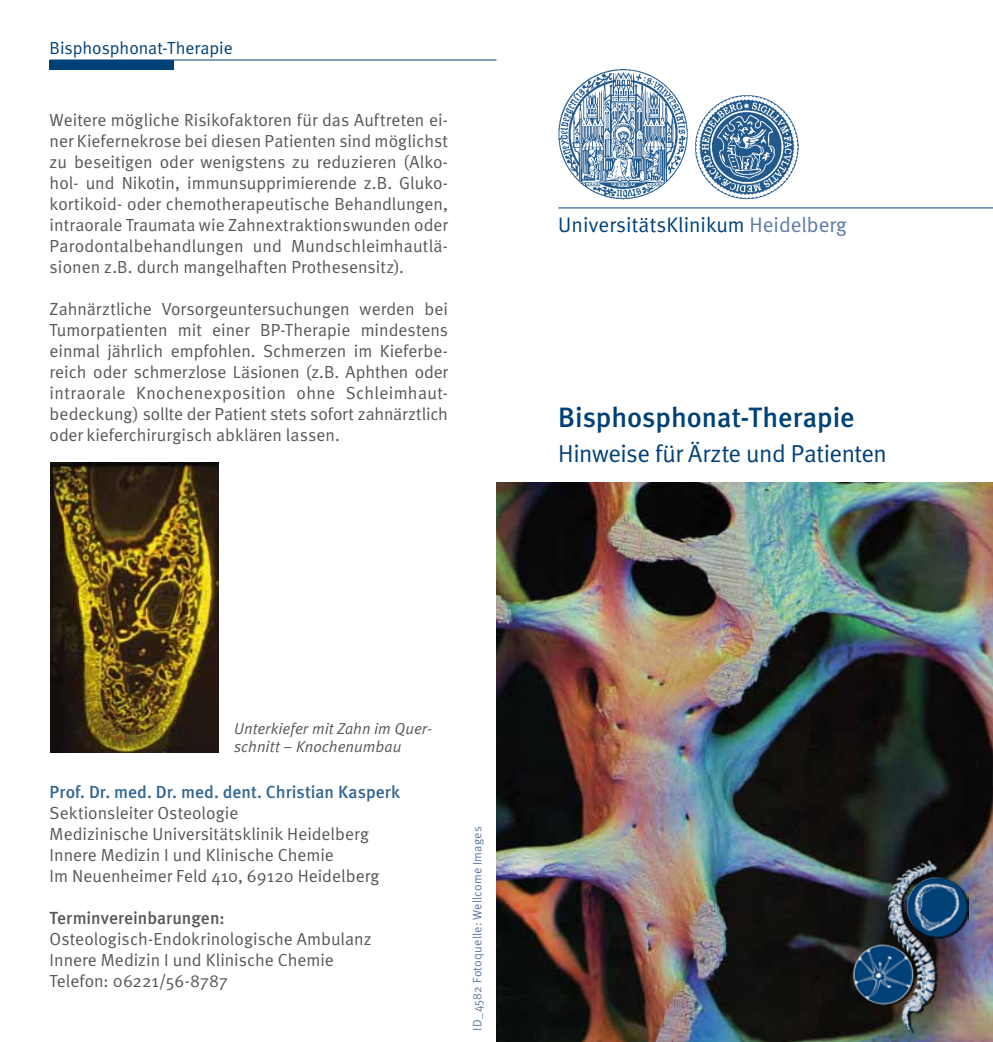
<style>
.page{position:relative;width:993px;height:1042px;background:#fff}
.page>*{position:absolute;margin:0;border:0;box-sizing:border-box;transform-origin:0 0}
.t1{font:500 28px "Meta";color:#004178}
.t2{font:24.5px "Meta Normal";letter-spacing:-.02em;color:#004178}
.t3{font:21px "Meta Normal";color:#004178}
.t4{font:17.5px/21px "Meta Normal";color:#58585a;text-align:justify}
.t5{font:500 17.5px "Meta";letter-spacing:.005em;color:#336793}
.t6{font:17.5px "Meta Normal";color:#004178}
.t7{font:500 17.5px "Meta";color:#58585a}
.t8{font:italic 15.75px/17.5px "Meta Normal";color:#58585a}
.t9{font:12.25px "Meta Normal";letter-spacing:.015em;color:#5d7ba6}
.s1{color:#5d7ba6}
</style>
<div class="page">
<img style="left:496px;top:482px;width:496px;height:560px">
<img style="left:851px;top:858px;width:116px;height:179px">
<hr style="left:50px;top:60px;width:446px;height:1px;background:#004178">
<hr style="left:558px;top:207px;width:434px;height:1px;background:#004178">
<img style="left:558px;top:69px;width:241px;height:131px">
<div style="left:50px;top:60px;width:124px;height:9px;background:#004178"></div>
<img style="left:51px;top:462px;width:167px;height:290px">
<p class="t6" style="left:50px;top:37px;width:184px">Bisphosphonat-Therapie</p>
<p class="t4" style="left:50px;top:109px;width:400px">Weitere mögliche Risikofaktoren für das Auftreten ei&shy;ner Kiefernekrose bei diesen Patienten sind möglichst zu beseitigen oder wenigstens zu reduzieren (Alko&shy;hol- und Nikotin, immunsupprimierende z.B. Gluko&shy;kortikoid- oder chemotherapeutische Behandlungen, intraorale Traumata wie Zahnextraktionswunden oder Parodontalbehandlungen und Mundschleimhautlä&shy;sionen z.B. durch mangelhaften Prothesensitz).</p>
<p class="t4" style="left:50px;top:298px;width:400px">Zahnärztliche Vorsorgeuntersuchungen werden bei Tumorpatienten mit einer BP-Therapie mindestens einmal jährlich empfohlen. Schmerzen im Kieferbe&shy;reich oder schmerzlose Läsionen (z.B. Aphthen oder intraorale Knochenexposition ohne Schleimhaut&shy;bedeckung) sollte der Patient stets sofort zahnärztlich oder kieferchirurgisch abklären lassen.</p>
<p class="t3" style="left:558px;top:213px;width:290px">UniversitätsKlinikum <span class="s1">Heidelberg</span></p>
<h1 class="t1" style="left:558px;top:401px;width:298px">Bisphosphonat-Therapie</h1>
<h2 class="t2" style="left:558px;top:439px;width:330px">Hinweise für Ärzte und Patienten</h2>
<p class="t8" style="left:234px;top:720px;width:199px">Unterkiefer mit Zahn im Quer&shy;schnitt – Knochenumbau</p>
<p class="t5" style="left:50px;top:782px;width:352px">Prof. Dr. med. Dr. med. dent. Christian Kasperk</p>
<p class="t4" style="left:50px;top:802px;width:331px;text-align:left">Sektionsleiter Osteologie<br>Medizinische Universitätsklinik Heidelberg Innere Medizin I und Klinische Chemie<br>Im Neuenheimer Feld 410, 69120 Heidelberg</p>
<p class="t7" style="left:50px;top:908px;width:176px">Terminvereinbarungen:</p>
<p class="t4" style="left:50px;top:928px;width:323px;text-align:left">Osteologisch-Endokrinologische Ambulanz<br>Innere Medizin I und Klinische Chemie<br>Telefon: 06221/56-8787</p>
<p class="t9" style="left:470px;top:1031px;width:206px;rotate:-90deg">ID_4582 Fotoquelle: Wellcome Images</p>
</div>
